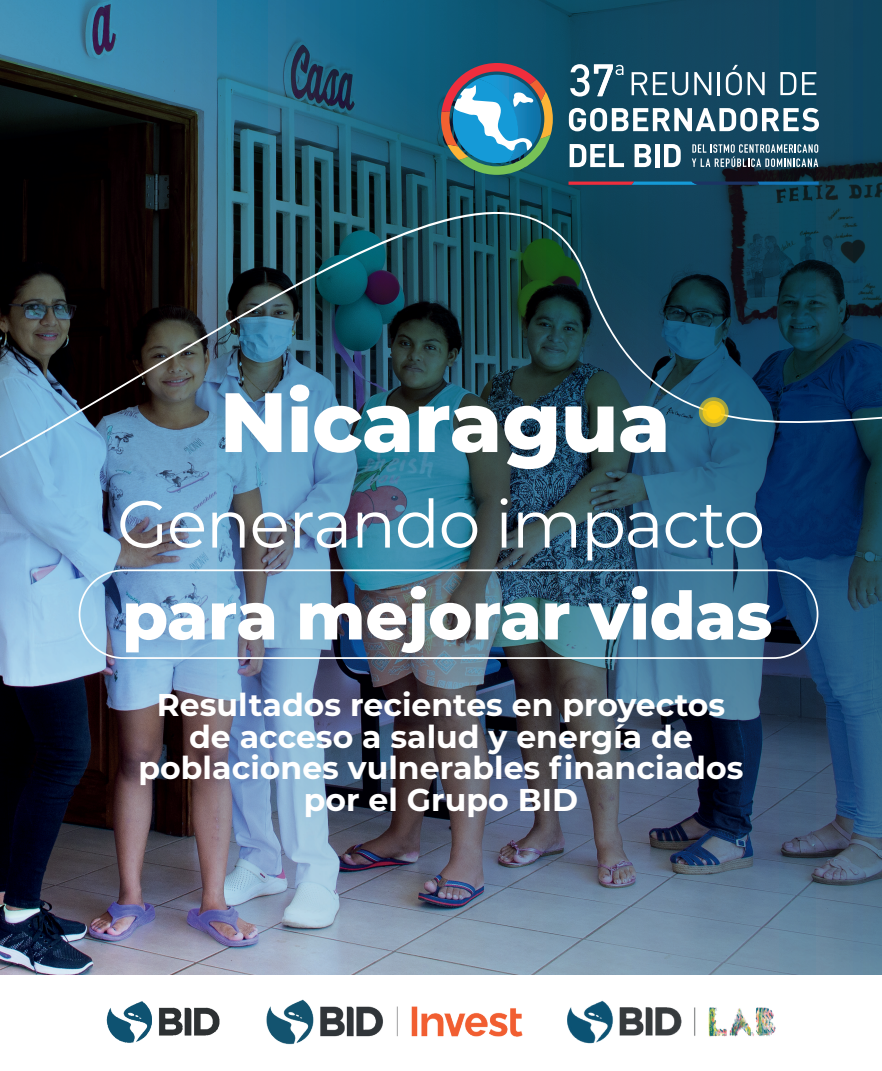
<style>
.page{position:relative;width:882px;height:1071px;background:#fff}
.page>*{position:absolute;margin:0;border:0;box-sizing:border-box;transform-origin:0 0}
.t1{font:800 84px "Montserrat";letter-spacing:-.01em;color:#fff}
.t2{font:800 66.5px "Montserrat";letter-spacing:-.01em;color:#fff}
.t3{font:66.5px "Montserrat";letter-spacing:-.02em;color:#fff}
.t4{font:700 31.5px/31.5px "Montserrat";color:#fff;text-align:center}
</style>
<div class="page">
<img style="left:0;top:0;width:882px;height:974px">
<img style="left:0;top:189px;width:588px;height:500px">
<svg style="left:586px;top:279px;width:296px;height:458px"></svg>
<div style="left:79px;top:569px;width:739px;height:90px;border:2px solid #fff;border-radius:44px"></div>
<svg style="left:699px;top:397px;width:30px;height:30px"></svg>
<svg style="left:702px;top:401px;width:23px;height:22px"></svg>
<div style="left:706px;top:405px;width:15px;height:15px;background:#fed014;border-radius:50%"></div>
<svg style="left:441px;top:63px;width:112px;height:112px"></svg>
<svg style="left:692px;top:144px;width:126px;height:23px"></svg>
<svg style="left:632px;top:72px;width:56px;height:23px"></svg>
<svg style="left:694px;top:72px;width:17px;height:23px"></svg>
<hr style="left:718px;top:72px;width:2px;height:23px;background:#fff">
<svg style="left:726px;top:65px;width:16px;height:30px"></svg>
<svg style="left:748px;top:72px;width:17px;height:23px"></svg>
<svg style="left:780px;top:72px;width:16px;height:23px"></svg>
<svg style="left:802px;top:72px;width:14px;height:23px"></svg>
<svg style="left:569px;top:108px;width:250px;height:23px"></svg>
<svg style="left:570px;top:144px;width:54px;height:23px"></svg>
<svg style="left:635px;top:144px;width:16px;height:23px"></svg>
<div style="left:655px;top:144px;width:5px;height:23px;background:#fff"></div>
<svg style="left:664px;top:144px;width:17px;height:23px"></svg>
<svg style="left:569px;top:182px;width:250px;height:3px"></svg>
<svg style="left:570px;top:64px;width:53px;height:33px"></svg>
<img style="left:266px;top:999px;width:257px;height:46px">
<img style="left:106px;top:1001px;width:114px;height:42px">
<img style="left:567px;top:1000px;width:209px;height:44px">
<h1 class="t1" style="left:220px;top:361px;width:452px">Nicaragua</h1>
<h2 class="t3" style="left:117px;top:478px;width:650px">Generando impacto</h2>
<h2 class="t2" style="left:122px;top:567px;width:652px">para mejorar vidas</h2>
<p class="t4" style="left:139px;top:688px;width:606px">Resultados recientes en proyectos de acceso a salud y energía de poblaciones vulnerables financiados por el Grupo BID</p>
</div>
